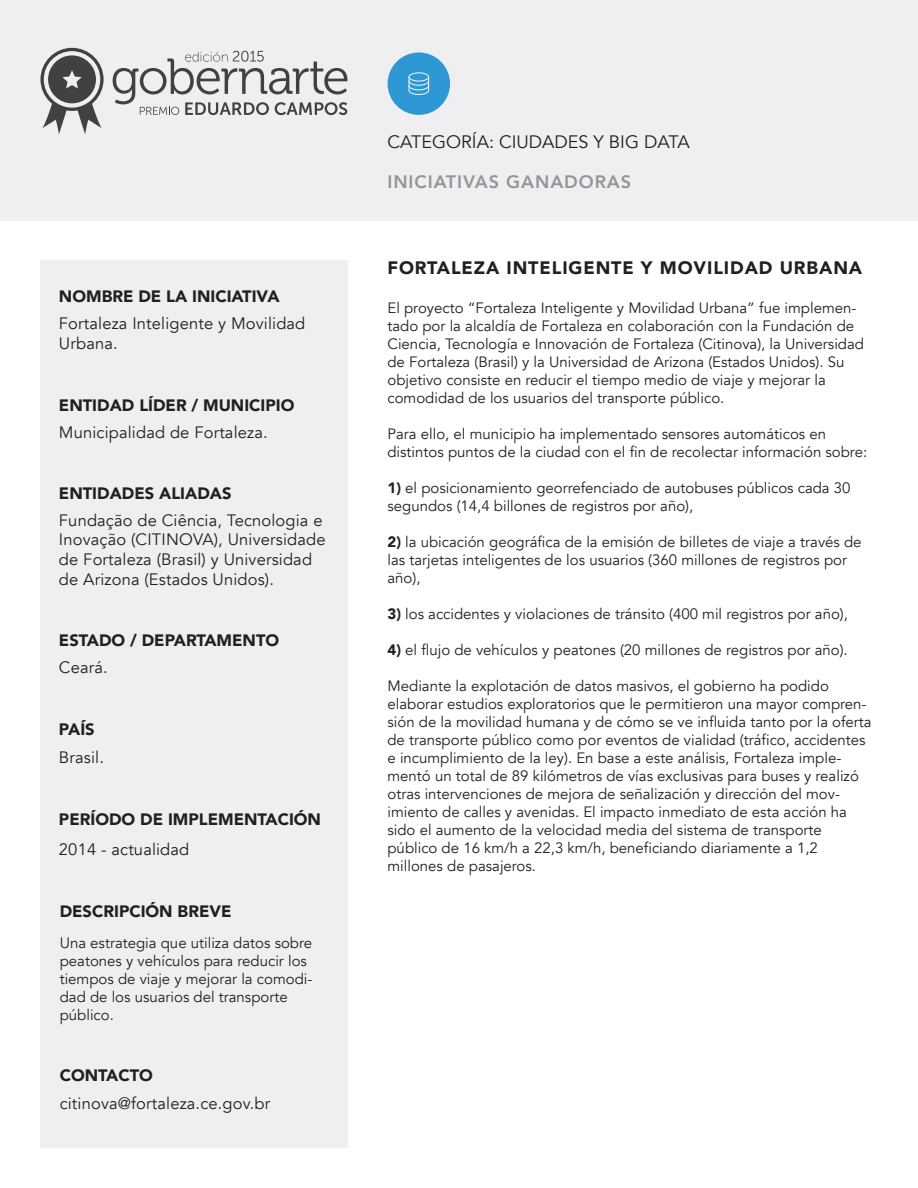
<style>
.page{position:relative;width:918px;height:1188px;background:#fff}
.page>*{position:absolute;margin:0;border:0;box-sizing:border-box;transform-origin:0 0}
.t1{font:900 18px "Avenir";letter-spacing:.05em;color:#231f20}
.t2{font:18px "Avenir";color:#231f20}
.t3{font:800 18px "Avenir";letter-spacing:.05em;color:#939598}
.t4{font:16.5px/19.8px "Avenir";letter-spacing:.01em;color:#231f20}
.t5{font:900 16.5px "Avenir";color:#231f20}
.t6{font:15px/18px "Avenir";color:#231f20}
.s1{font-weight:900}
</style>
<div class="page">
<div style="left:40px;top:261px;width:308px;height:887px;background:#efeff1"></div>
<div style="left:0;top:0;width:918px;height:220px;background:#efeff1"></div>
<svg style="left:113px;top:51px;width:234px;height:64px"></svg>
<svg style="left:40px;top:48px;width:64px;height:86px"></svg>
<div style="left:388px;top:52px;width:62px;height:63px;background:#2e98d4;border-radius:50%"></div>
<svg style="left:409px;top:72px;width:20px;height:23px"></svg>
<p class="t5" style="left:59px;top:282px;width:222px">NOMBRE DE LA INICIATIVA</p>
<p class="t4" style="left:59px;top:313px;width:248px">Fortaleza Inteligente y Movilidad<br>Urbana.</p>
<p class="t5" style="left:59px;top:391px;width:237px">ENTIDAD LÍDER / MUNICIPIO</p>
<p class="t4" style="left:59px;top:422px;width:210px">Municipalidad de Fortaleza.</p>
<p class="t5" style="left:59px;top:479px;width:174px">ENTIDADES ALIADAS</p>
<p class="t4" style="left:59px;top:510px;width:268px">Fundação de Ciência, Tecnologia e Inovação (CITINOVA), Universidade de Fortaleza (Brasil) y Universidad de Arizona (Estados Unidos).</p>
<p class="t5" style="left:59px;top:626px;width:222px">ESTADO / DEPARTAMENTO</p>
<p class="t4" style="left:59px;top:658px;width:50px">Ceará.</p>
<p class="t5" style="left:59px;top:715px;width:37px">PAÍS</p>
<p class="t4" style="left:59px;top:748px;width:46px">Brasil.</p>
<p class="t5" style="left:59px;top:805px;width:264px">PERÍODO DE IMPLEMENTACIÓN</p>
<p class="t4" style="left:59px;top:840px;width:132px">2014 - actualidad</p>
<p class="t5" style="left:60px;top:897px;width:173px">DESCRIPCIÓN BREVE</p>
<p class="t6" style="left:60px;top:934px;width:254px">Una estrategia que utiliza datos sobre peatones y vehículos para reducir los tiempos de viaje y mejorar la comodi&shy;dad de los usuarios del transporte público.</p>
<p class="t5" style="left:60px;top:1061px;width:95px">CONTACTO</p>
<p class="t4" style="left:60px;top:1094px;width:212px">citinova@fortaleza.ce.gov.br</p>
<p class="t2" style="left:387px;top:131px;width:304px">CATEGORÍA: CIUDADES Y BIG DATA</p>
<p class="t3" style="left:387px;top:167px;width:245px">INICIATIVAS GANADORAS</p>
<p class="t1" style="left:387px;top:253px;width:476px">FORTALEZA INTELIGENTE Y MOVILIDAD URBANA</p>
<p class="t6" style="left:387px;top:299px;width:478px">El proyecto “Fortaleza Inteligente y Movilidad Urbana” fue implemen&shy;tado por la alcaldía de Fortaleza en colaboración con la Fundación de Ciencia, Tecnología e Innovación de Fortaleza (Citinova), la Universidad de Fortaleza (Brasil) y la Universidad de Arizona (Estados Unidos). Su objetivo consiste en reducir el tiempo medio de viaje y mejorar la comodidad de los usuarios del transporte público.</p>
<p class="t6" style="left:387px;top:425px;width:481px">Para ello, el municipio ha implementado sensores automáticos en distintos puntos de la ciudad con el fin de recolectar información sobre:</p>
<p class="t6" style="left:387px;top:479px;width:465px"><span class="s1">1)</span> el posicionamiento georrefenciado de autobuses públicos cada 30 segundos (14,4 billones de registros por año),</p>
<p class="t6" style="left:387px;top:533px;width:476px"><span class="s1">2)</span> la ubicación geográfica de la emisión de billetes de viaje a través de las tarjetas inteligentes de los usuarios (360 millones de registros por año),</p>
<p class="t6" style="left:387px;top:605px;width:462px"><span class="s1">3)</span> los accidentes y violaciones de tránsito (400 mil registros por año),</p>
<p class="t6" style="left:387px;top:641px;width:462px"><span class="s1">4)</span> el flujo de vehículos y peatones (20 millones de registros por año).</p>
<p class="t6" style="left:387px;top:677px;width:486px">Mediante la explotación de datos masivos, el gobierno ha podido elaborar estudios exploratorios que le permitieron una mayor compren&shy;sión de la movilidad humana y de cómo se ve influida tanto por la oferta de transporte público como por eventos de vialidad (tráfico, accidentes e incumplimiento de la ley). En base a este análisis, Fortaleza imple&shy;mentó un total de 89 kilómetros de vías exclusivas para buses y realizó otras intervenciones de mejora de señalización y dirección del mov&shy;imiento de calles y avenidas. El impacto inmediato de esta acción ha sido el aumento de la velocidad media del sistema de transporte público de 16 km/h a 22,3 km/h, beneficiando diariamente a 1,2 millones de pasajeros.</p>
</div>
